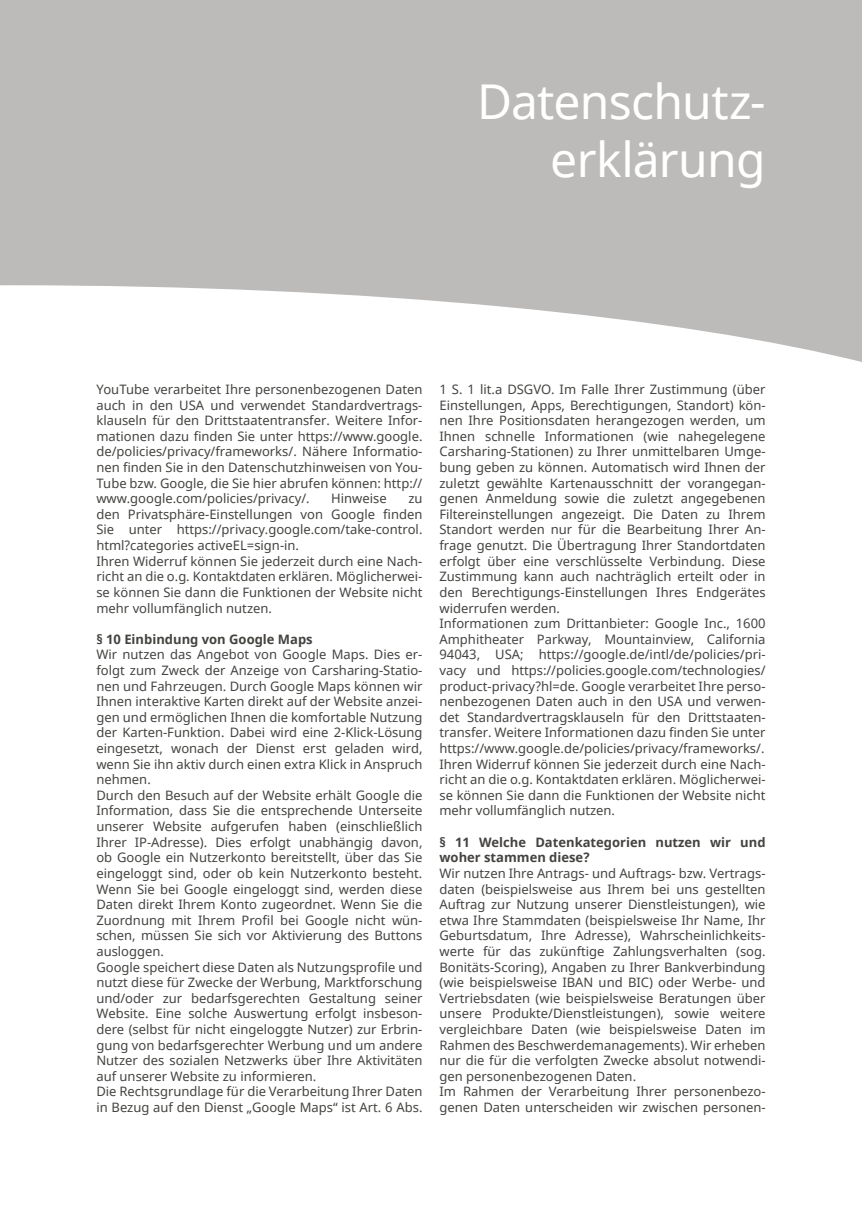
<style>
.page{position:relative;width:862px;height:1214px;background:#fff}
.page>*{position:absolute;margin:0;border:0;box-sizing:border-box;transform-origin:0 0}
.t1{font:48px/57.6px "Noto Sans";letter-spacing:-.015em;color:#fff;text-align:right}
.t2{font:13px/15.6px "Noto Sans";color:#444340}
.t3{font:700 13px/15.6px "Noto Sans";color:#444340}
</style>
<div class="page">
<svg style="left:0;top:0;width:862px;height:362px;fill:#bdbbba"></svg>
<h1 class="t1" style="left:477px;top:72px;width:290px">Datenschutz&shy;erklärung</h1>
<p class="t2" style="left:96px;top:381px;width:327px;text-align:justify">YouTube verarbeitet Ihre personenbezogenen Daten auch in den USA und verwendet Standardvertrags&shy;klauseln für den Drittstaatentransfer. Weitere Infor&shy;mationen dazu finden Sie unter https://www.google. de/policies/privacy/frameworks/. Nähere Informatio&shy;nen finden Sie in den Datenschutzhinweisen von You-Tube bzw. Google, die Sie hier abrufen können: http:// www.google.com/policies/privacy/.</p>
<p class="t2" style="left:331px;top:490px;width:57px">Hinweise</p>
<p class="t2" style="left:96px;top:490px;width:327px;text-indent:312px">zu den Privatsphäre-Einstellungen von Google finden Sie unter https://privacy.google.com/take-control. html?categories activeEL=sign-in.<br>Ihren Widerruf können Sie jederzeit durch eine Nach&shy;richt an die o.g. Kontaktdaten erklären. Möglicherwei&shy;se können Sie dann die Funktionen der Website nicht mehr vollumfänglich nutzen.</p>
<p class="t3" style="left:96px;top:630px;width:218px">§ 10 Einbindung von Google Maps</p>
<p class="t2" style="left:96px;top:646px;width:328px">Wir nutzen das Angebot von Google Maps. Dies er&shy;folgt zum Zweck der Anzeige von Carsharing-Statio&shy;nen und Fahrzeugen. Durch Google Maps können wir Ihnen interaktive Karten direkt auf der Website anzei&shy;gen und ermöglichen Ihnen die komfortable Nutzung der Karten-Funktion. Dabei wird eine 2-Klick-Lösung eingesetzt, wonach der Dienst erst geladen wird, wenn Sie ihn aktiv durch einen extra Klick in Anspruch nehmen.<br>Durch den Besuch auf der Website erhält Google die Information, dass Sie die entsprechende Unterseite unserer Website aufgerufen haben (einschließlich Ihrer IP-Adresse). Dies erfolgt unabhängig davon, ob Google ein Nutzerkonto bereitstellt, über das Sie eingeloggt sind, oder ob kein Nutzerkonto besteht.<br>Wenn Sie bei Google eingeloggt sind, werden diese Daten direkt Ihrem Konto zugeordnet. Wenn Sie die Zuordnung mit Ihrem Profil bei Google nicht wün&shy;schen, müssen Sie sich vor Aktivierung des Buttons ausloggen.<br>Google speichert diese Daten als Nutzungsprofile und nutzt diese für Zwecke der Werbung, Marktforschung und/oder zur bedarfsgerechten Gestaltung seiner Website. Eine solche Auswertung erfolgt insbeson&shy;dere (selbst für nicht eingeloggte Nutzer) zur Erbrin&shy;gung von bedarfsgerechter Werbung und um andere Nutzer des sozialen Netzwerks über Ihre Aktivitäten auf unserer Website zu informieren.<br>Die Rechtsgrundlage für die Verarbeitung Ihrer Daten in Bezug auf den Dienst „Google Maps“ ist Art. 6 Abs.</p>
<p class="t2" style="left:439px;top:381px;width:328px">1 S. 1 lit.a DSGVO. Im Falle Ihrer Zustimmung (über Einstellungen, Apps, Berechtigungen, Standort) kön&shy;nen Ihre Positionsdaten herangezogen werden, um Ihnen schnelle Informationen (wie nahegelegene Carsharing-Stationen) zu Ihrer unmittelbaren Umge&shy;bung geben zu können. Automatisch wird Ihnen der zuletzt gewählte Kartenausschnitt der vorangegan&shy;genen Anmeldung sowie die zuletzt angegebenen Filtereinstellungen angezeigt. Die Daten zu Ihrem Standort werden nur für die Bearbeitung Ihrer An&shy;frage genutzt. Die Übertragung Ihrer Standortdaten erfolgt über eine verschlüsselte Verbindung. Diese Zustimmung kann auch nachträglich erteilt oder in den Berechtigungs-Einstellungen Ihres Endgerätes widerrufen werden.<br>Informationen zum Drittanbieter: Google Inc., 1600<br>Amphitheater Parkway, Mountainview, California 94043, USA; https://google.de/intl/de/policies/pri&shy;vacy und https://policies.google.com/technologies/ product-privacy?hl=de. Google verarbeitet Ihre perso&shy;nenbezogenen Daten auch in den USA und verwen&shy;det Standardvertragsklauseln für den Drittstaaten&shy;transfer. Weitere Informationen dazu finden Sie unter https://www.google.de/policies/privacy/frameworks/.<br>Ihren Widerruf können Sie jederzeit durch eine Nach&shy;richt an die o.g. Kontaktdaten erklären. Möglicherwei&shy;se können Sie dann die Funktionen der Website nicht mehr vollumfänglich nutzen.</p>
<p class="t3" style="left:439px;top:833px;width:327px">§ 11 Welche Datenkategorien nutzen wir und woher stammen diese?</p>
<p class="t2" style="left:439px;top:865px;width:328px">Wir nutzen Ihre Antrags- und Auftrags- bzw. Vertrags&shy;daten (beispielsweise aus Ihrem bei uns gestellten Auftrag zur Nutzung unserer Dienstleistungen), wie etwa Ihre Stammdaten (beispielsweise Ihr Name, Ihr Geburtsdatum, Ihre Adresse), Wahrscheinlichkeits&shy;werte für das zukünftige Zahlungsverhalten (sog.<br>Bonitäts-Scoring), Angaben zu Ihrer Bankverbindung (wie beispielsweise IBAN und BIC) oder Werbe- und Vertriebsdaten (wie beispielsweise Beratungen über unsere Produkte/Dienstleistungen), sowie weitere vergleichbare Daten (wie beispielsweise Daten im Rahmen des Beschwerdemanagements). Wir erheben nur die für die verfolgten Zwecke absolut notwendi&shy;gen personenbezogenen Daten.<br>Im Rahmen der Verarbeitung Ihrer personenbezo&shy;genen Daten unterscheiden wir zwischen personen-</p>
</div>
